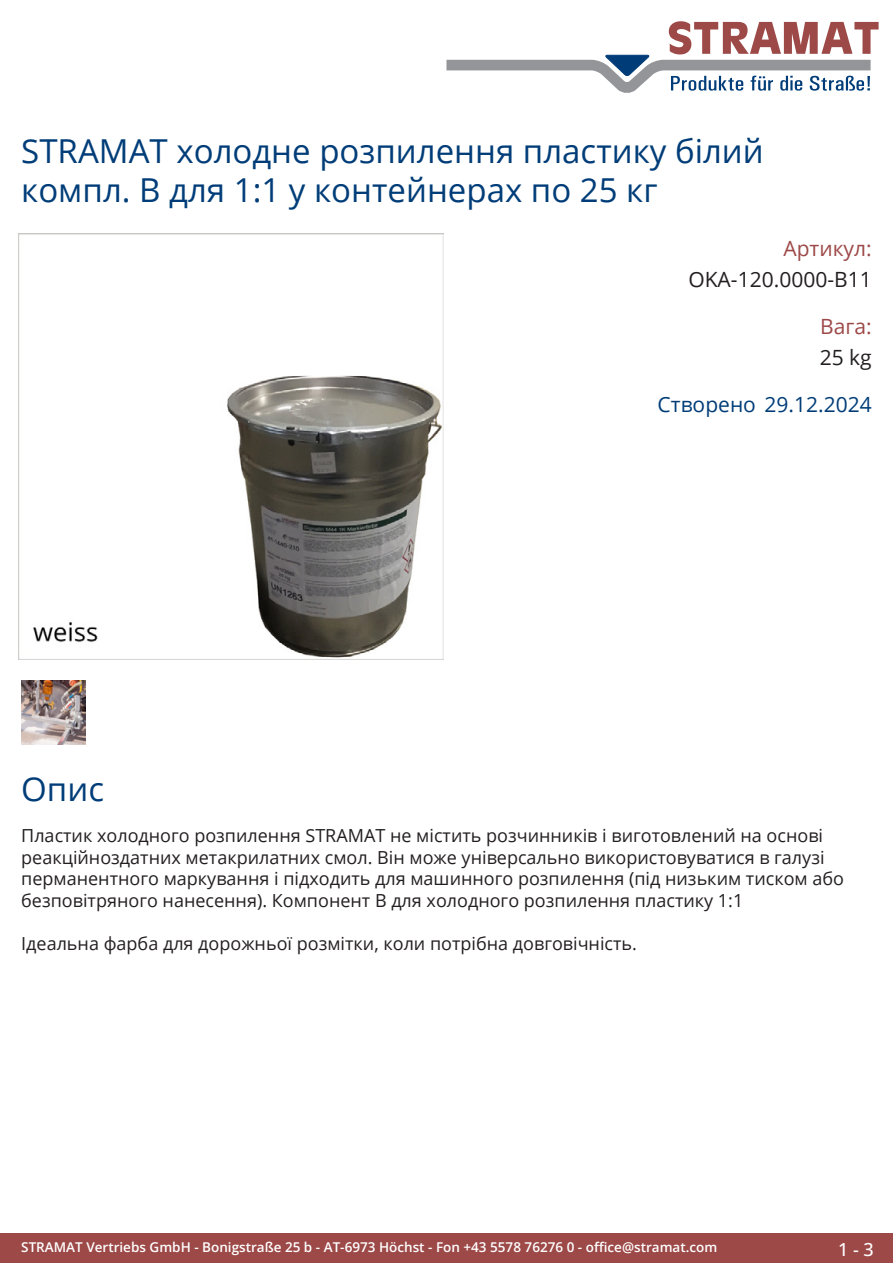
<style>
.page{position:relative;width:893px;height:1263px;background:#fff}
.page>*{position:absolute;margin:0;border:0;box-sizing:border-box;transform-origin:0 0}
.Produkttitel{font:33px/39.6px "Open Sans";color:#003d78}
.TechDaten_Inhalt{font:21px "Open Sans";color:#231f20}
.Erstellungsdatum{font:21px "Open Sans";color:#003d78}
.TechDaten_Überschrif{font:21px "Open Sans";color:#9c4948}
.Beschreibung_Text{font:18px/21.6px "Open Sans";color:#231f20}
.t1{font:500 18px "Open Sans";color:#fff}
.t2{font:600 13.5px "Open Sans";color:#fff}
</style>
<div class="page">
<div style="left:0;top:1233px;width:893px;height:30px;background:#9c4948"></div>
<svg style="left:446px;top:21px;width:433px;height:72px"></svg>
<img style="left:18px;top:234px;width:425px;height:425px">
<img style="left:21px;top:680px;width:64px;height:64px">
<p class="Produkttitel" style="left:21px;top:130px;width:744px">STRAMAT холодне розпилення пластику білий компл. B для 1:1 у контейнерах по 25 кг</p>
<p class="TechDaten_Überschrif" style="left:783px;top:234px;width:90px">Артикул:</p>
<p class="TechDaten_Inhalt" style="left:688px;top:265px;width:185px">OKA-120.0000-B11</p>
<p class="TechDaten_Überschrif" style="left:820px;top:312px;width:53px">Вага:</p>
<p class="TechDaten_Inhalt" style="left:820px;top:343px;width:54px">25 kg</p>
<p class="Erstellungsdatum" style="left:658px;top:390px;width:216px">Створено 29.12.2024</p>
<p class="Produkttitel" style="left:21px;top:768px;width:84px">Опис</p>
<p class="Beschreibung_Text" style="left:21px;top:824px;width:824px">Пластик холодного розпилення STRAMAT не містить розчинників і виготовлений на основі реакційноздатних метакрилатних смол. Він може універсально використовуватися в галузі перманентного маркування і підходить для машинного розпилення (під низьким тиском або безповітряного нанесення). Компонент B для холодного розпилення пластику 1:1</p>
<p class="Beschreibung_Text" style="left:21px;top:932px;width:617px">Ідеальна фарба для дорожньої розмітки, коли потрібна довговічність.</p>
<p class="t2" style="left:21px;top:1238px;width:698px">STRAMAT Vertriebs GmbH - Bonigstraße 25 b - AT-6973 Höchst - Fon +43 5578 76276 0 - office@stramat.com</p>
<p class="t1" style="left:838px;top:1237px;width:37px">1 - 3</p>
</div>
